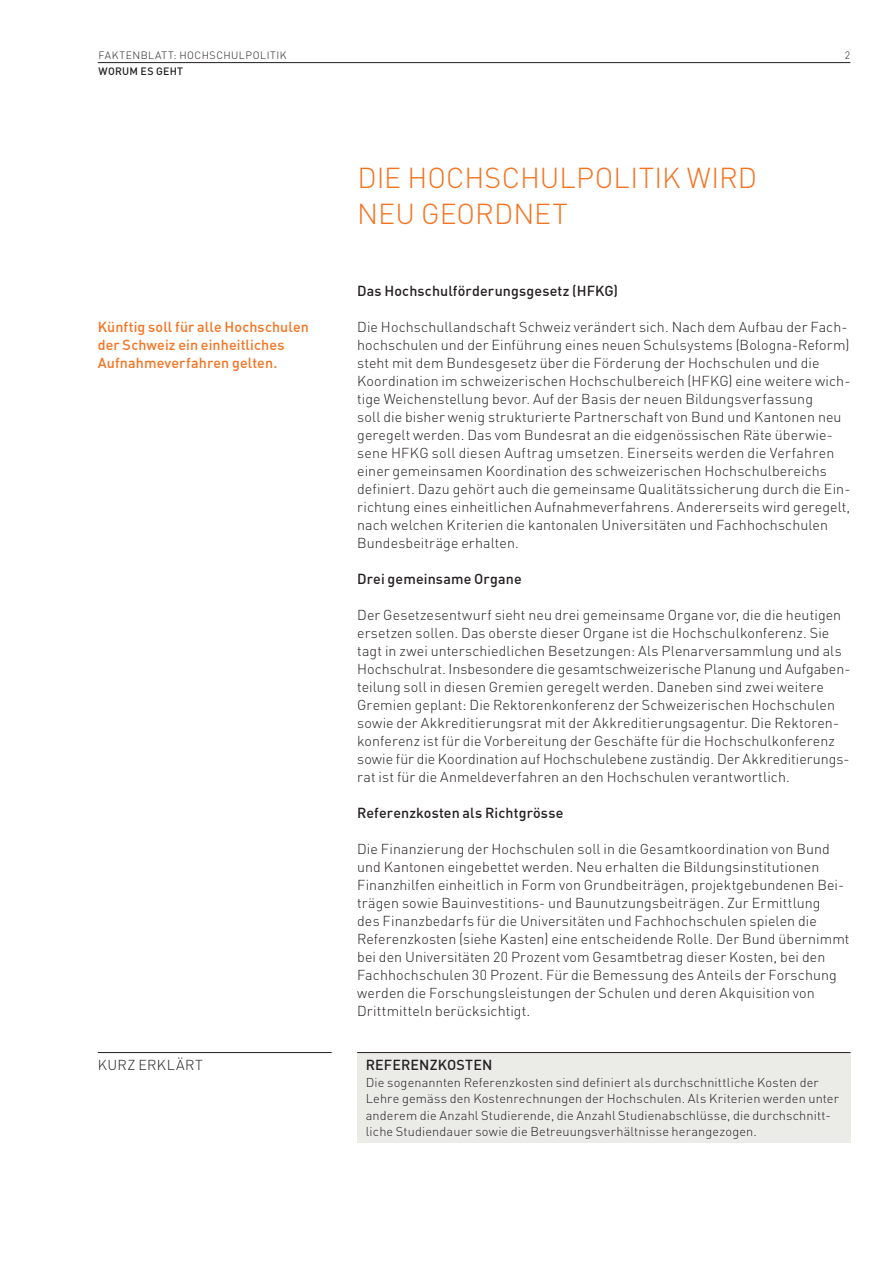
<style>
.page{position:relative;width:893px;height:1263px;background:#fff}
.page>*{position:absolute;margin:0;border:0;box-sizing:border-box;transform-origin:0 0}
.t1{font:300 28.5px/36px "DINOT";color:#f47321}
.t2{font:300 14.25px/18px "DINOT";letter-spacing:.005em;color:#231f20}
.t3{font:500 14.25px "DIN";letter-spacing:.01em;color:#231f20}
.t4{font:500 14.25px/18px "DIN";letter-spacing:.01em;color:#f47321}
.t5{font:300 14.25px "DINOT";letter-spacing:.035em;color:#231f20}
.t6{font:300 12.75px/16.5px "DINOT";letter-spacing:.015em;color:#231f20}
.t7{font:300 10.5px "DINOT";letter-spacing:.045em;color:#231f20}
.t8{font:500 10.5px "DIN";color:#231f20}
</style>
<div class="page">
<hr style="left:98px;top:62px;width:752px;height:1px;background:#231f20">
<div style="left:357px;top:1052px;width:493px;height:90px;background:#ebebe8"></div>
<hr style="left:357px;top:1052px;width:493px;height:1px;background:#231f20">
<hr style="left:98px;top:1052px;width:234px;height:1px;background:#231f20">
<p class="t7" style="left:98px;top:49px;width:8px">FAKTENBLATT</p>
<p class="t7" style="left:173px;top:49px;width:113px">: HOCHSCHULPOLITIK</p>
<p class="t7" style="left:845px;top:49px;width:7px">2</p>
<p class="t8" style="left:99px;top:65px;width:65px">Worum es geh</p>
<p class="t8" style="left:177px;top:65px;width:7px">t</p>
<p class="t4" style="left:98px;top:317px;width:213px">Künftig soll für alle Hochschulen der Schweiz ein einheitliches<br>Aufnahmeverfahren gelten.</p>
<p class="t5" style="left:98px;top:1056px;width:106px">ku rz erklärt</p>
<h1 class="t1" style="left:357px;top:160px;width:401px">DIE HOCHSCHULPOLITIK WIRD<br>NEU GEORDNET</h1>
<p class="t3" style="left:357px;top:282px;width:262px">Das Hochschulförderungsgesetz (HFKG)</p>
<p class="t2" style="left:357px;top:318px;width:495px">Die Hochschullandschaft Schweiz verändert sich. Nach dem Aufbau der Fach&shy;hochschulen und der Einführung eines neuen Schulsystems (Bologna-Reform) steht mit dem Bundesgesetz über die Förderung der Hochschulen und die Koordination im schweizerischen Hochschulbereich (HFKG) eine weitere wich&shy;tige Weichenstellung bevor. Auf der Basis der neuen Bildungsverfassung<br>soll die bisher wenig strukturierte Partnerschaft von Bund und Kantonen neu geregelt werden. Das vom Bundesrat an die eidgenössischen Räte überwie&shy;sene HFKG soll diesen Auftrag umsetzen. Einerseits werden die Verfahren einer gemeinsamen Koordination des schweizerischen Hochschulbereichs definiert. Dazu gehört auch die gemeinsame Qualitätssicherung durch die Ein&shy;richtung eines einheitlichen Aufnahmeverfahrens. Andererseits wird geregelt, nach welchen Kriterien die kantonalen Universitäten und Fachhochschulen Bundesbeiträge erhalten.</p>
<p class="t3" style="left:357px;top:570px;width:166px">Drei gemeinsame Organe</p>
<p class="t2" style="left:357px;top:606px;width:494px">Der Gesetzesentwurf sieht neu drei gemeinsame Organe vor, die die heutigen ersetzen sollen. Das oberste dieser Organe ist die Hochschulkonferenz. Sie tagt in zwei unterschiedlichen Besetzungen: Als Plenarversammlung und als Hochschulrat. Insbesondere die gesamtschweizerische Planung und Aufgaben&shy;teilung soll in diesen Gremien geregelt werden. Daneben sind zwei weitere Gremien geplant: Die Rektorenkonferenz der Schweizerischen Hochschulen sowie der Akkreditierungsrat mit der Akkreditierungsagentur. Die Rektoren&shy;konferenz ist für die Vorbereitung der Geschäfte für die Hochschulkonferenz sowie für die Koordination auf Hochschulebene zuständig. Der Akkreditierungs&shy;rat ist für die Anmeldeverfahren an den Hochschulen verantwortlich.</p>
<p class="t3" style="left:357px;top:804px;width:208px">Referenzkosten als Richtgrösse</p>
<p class="t2" style="left:357px;top:840px;width:494px">Die Finanzierung der Hochschulen soll in die Gesamtkoordination von Bund und Kantonen eingebettet werden. Neu erhalten die Bildungsinstitutionen Finanzhilfen einheitlich in Form von Grundbeiträgen, projektgebundenen Bei&shy;trägen sowie Bauinvestitions- und Baunutzungsbeiträgen. Zur Ermittlung<br>des Finanzbedarfs für die Universitäten und Fachhochschulen spielen die Referenzkosten (siehe Kasten) eine entscheidende Rolle. Der Bund übernimmt bei den Universitäten 20 Prozent vom Gesamtbetrag dieser Kosten, bei den Fachhochschulen 30 Prozent. Für die Bemessung des Anteils der Forschung werden die Forschungsleistungen der Schulen und deren Akquisition von Drittmitteln berücksichtigt.</p>
<p class="t3" style="left:366px;top:1056px;width:91px">REFERENZKOST</p>
<p class="t3" style="left:473px;top:1056px;width:20px">EN</p>
<p class="t6" style="left:366px;top:1074px;width:475px">Die sogenannten Referenzkosten sind definiert als durchschnittliche Kosten der Lehre gemäss den Kostenrechnungen der Hochschulen. Als Kriterien werden unter anderem die Anzahl Studierende, die Anzahl Studienabschlüsse, die durchschnitt&shy;liche Studiendauer sowie die Betreuungsverhältnisse herangezogen.</p>
</div>
